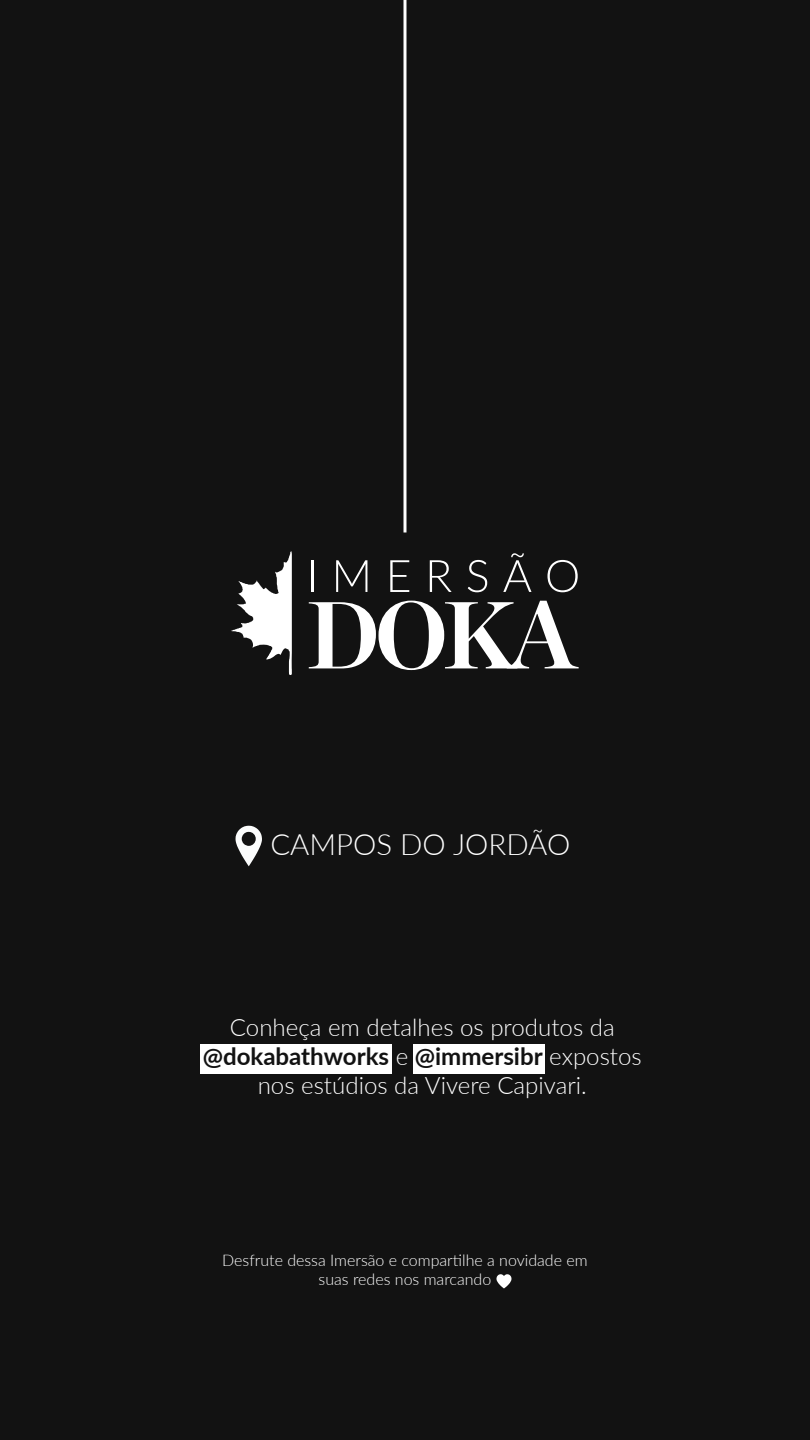
<style>
.page{position:relative;width:810px;height:1440px;background:#121212}
.page>*{position:absolute;margin:0;border:0;box-sizing:border-box;transform-origin:0 0}
.t1{font:300 29.4px "Lato";color:#fff}
.t2{font:300 24.08px/29px "Lato";color:#fff;text-align:center}
.t3{font:300 15.98px/19.2px "Lato";color:#fff;text-align:center}
.s1{font-weight:700;color:#121212}
</style>
<div class="page">
<svg style="left:309px;top:601px;width:270px;height:69px"></svg>
<hr style="left:311px;top:560px;width:2px;height:32px;background:#fff">
<svg style="left:336px;top:560px;width:31px;height:32px"></svg>
<svg style="left:390px;top:560px;width:19px;height:32px"></svg>
<svg style="left:430px;top:560px;width:22px;height:32px"></svg>
<svg style="left:468px;top:560px;width:19px;height:32px"></svg>
<svg style="left:503px;top:553px;width:28px;height:39px"></svg>
<svg style="left:547px;top:560px;width:31px;height:32px"></svg>
<svg style="left:231px;top:551px;width:61px;height:124px"></svg>
<svg style="left:236px;top:826px;width:26px;height:40px"></svg>
<hr style="left:404px;top:0;width:2px;height:532px;background:#fff">
<svg style="left:496px;top:1274px;width:16px;height:14px"></svg>
<div style="left:200px;top:1044px;width:192px;height:29px;background:#fff"></div>
<div style="left:413px;top:1044px;width:132px;height:29px;background:#fff"></div>
<p class="t1" style="left:270px;top:824px;width:301px">CAMPOS DO JORDÃO</p>
<p class="t2" style="left:203px;top:1012px;width:441px">Conheça em detalhes os produtos da <span class="s1">@dokabathworks</span> e <span class="s1">@immersibr</span> expostos nos estúdios da Vivere Capivari.</p>
<p class="t3" style="left:222px;top:1250px;width:367px">Desfrute dessa Imersão e compartilhe a novidade em suas redes nos marcando</p>
</div>
